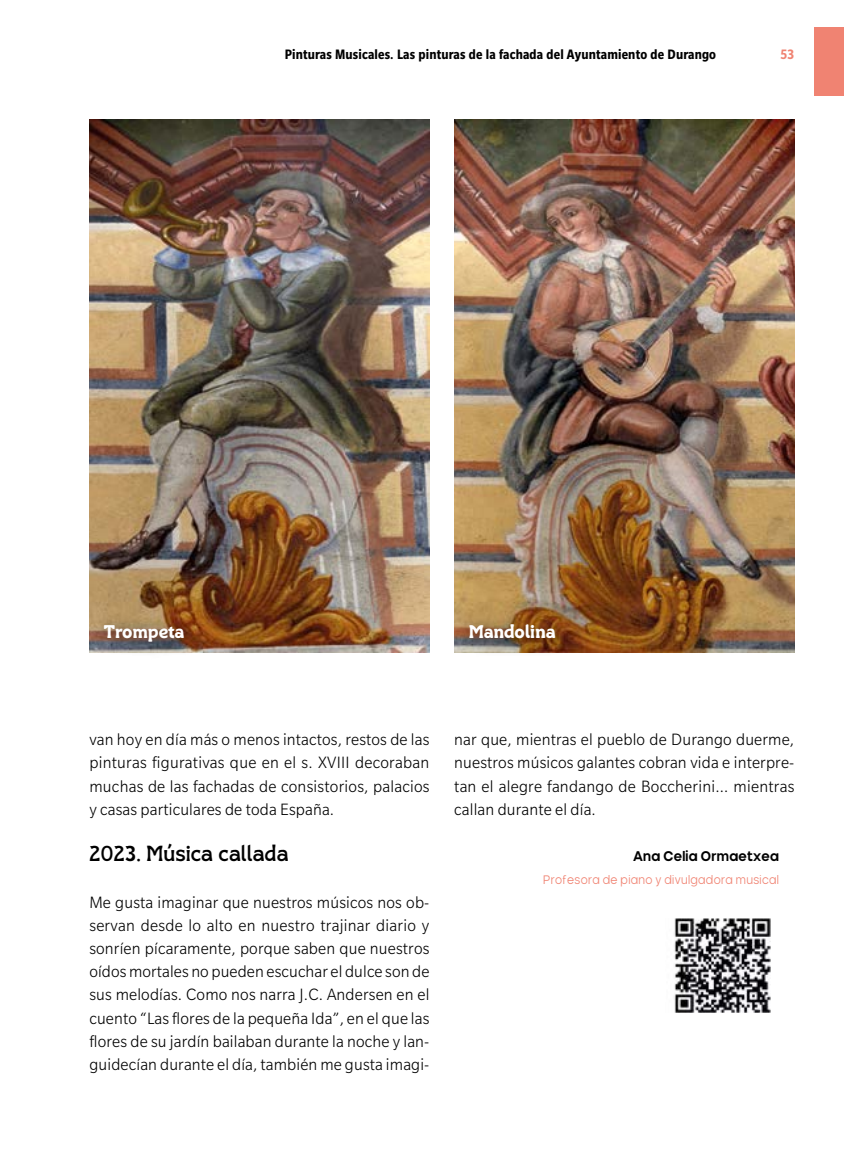
<style>
.page{position:relative;width:844px;height:1166px;background:#fff}
.page>*{position:absolute;margin:0;border:0;box-sizing:border-box;transform-origin:0 0}
.t1{font:500 21.88px "Zafrada";letter-spacing:.03em;color:#000}
.t2{font:18.38px "Zafrada Bold Round";letter-spacing:.01em;color:#fff}
.t3{font:300 17.85px/23.3px "Slate Pro";letter-spacing:.01em;color:#000;text-align:justify;scale:.96 1}
.t4{font:700 condensed 14.88px "Slate Pro";letter-spacing:.01em;color:#000}
.t5{font:700 condensed 14.88px "Slate Pro";color:#f08372}
.t6{font:700 14px "Nominee";letter-spacing:-.03em;color:#000;scale:.95 1}
.t7{font:300 12.25px "Nominee";letter-spacing:-.03em;color:#f08372;scale:.9 1}
</style>
<div class="page">
<img style="left:454px;top:119px;width:340px;height:533px">
<img style="left:89px;top:119px;width:340px;height:533px">
<img style="left:674px;top:918px;width:97px;height:95px">
<div style="left:94px;top:612px;width:109px;height:47px;background:#020203;opacity:.75"></div>
<div style="left:458px;top:612px;width:116px;height:45px;background:#020203;opacity:.75"></div>
<div style="left:814px;top:28px;width:29px;height:68px;background:#f08372"></div>
<p class="t4" style="left:285px;top:47px;width:433px">Pinturas Musicales. Las pinturas de la fachada del Ayuntamiento de Durango</p>
<p class="t5" style="left:780px;top:47px;width:15px">53</p>
<p class="t2" style="left:104px;top:620px;width:81px">Trompeta</p>
<p class="t2" style="left:469px;top:620px;width:88px">Mandolina</p>
<p class="t3" style="left:89px;top:728px;width:356px">van hoy en día más o menos intactos, restos de las pinturas figurativas que en el s. XVIII decoraban muchas de las fachadas de consistorios, palacios y casas particulares de toda España.</p>
<p class="t1" style="left:89px;top:840px;width:200px">2023. Música callada</p>
<p class="t3" style="left:89px;top:890px;width:356px">Me gusta imaginar que nuestros músicos nos ob&shy;servan desde lo alto en nuestro trajinar diario y sonríen pícaramente, porque saben que nuestros oídos mortales no pueden escuchar el dulce son de sus melodías. Como nos narra J.C. Andersen en el cuento “Las flores de la pequeña Ida”, en el que las flores de su jardín bailaban durante la noche y lan&shy;guidecían durante el día, también me gusta imagi-</p>
<p class="t3" style="left:454px;top:728px;width:356px">nar que, mientras el pueblo de Durango duerme, nuestros músicos galantes cobran vida e interpre&shy;tan el alegre fandango de Boccherini… mientras callan durante el día.</p>
<p class="t6" style="left:632px;top:848px;width:156px">Ana Celia Ormaetxea</p>
<p class="t7" style="left:542px;top:873px;width:264px">Profesora de piano y divulgadora musical</p>
</div>
